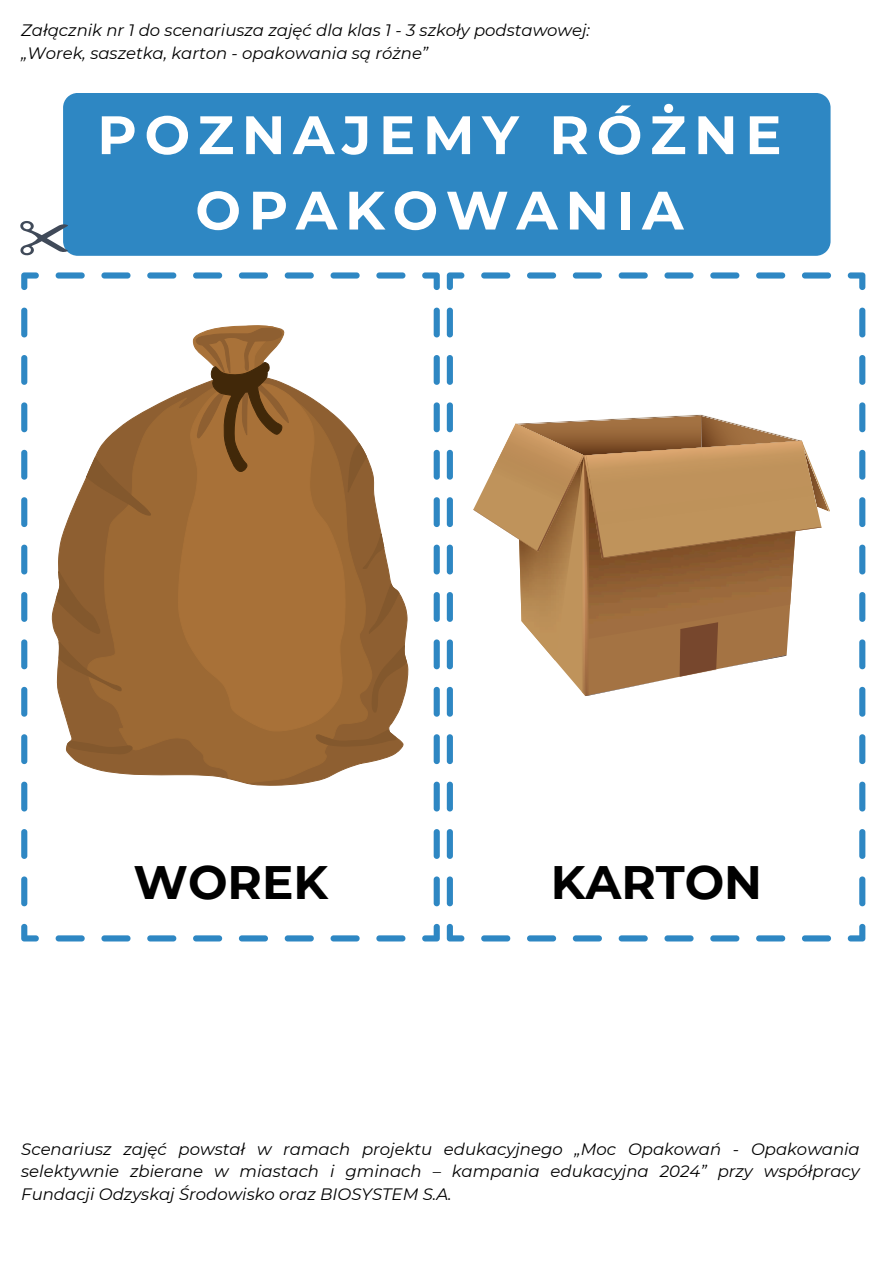
<style>
.page{position:relative;width:894px;height:1264px;background:#fff}
.page>*{position:absolute;margin:0;border:0;box-sizing:border-box;transform-origin:0 0}
.t1{font:700 54px/75.3px "Montserrat";letter-spacing:.14em;color:#fff;text-align:center}
.t2{font:700 46.8px "Montserrat";color:#000}
.t3{font:italic 16.5px/22.5px "Montserrat";color:#000;text-align:justify}
</style>
<div class="page">
<div style="left:63px;top:93px;width:767px;height:163px;background:#2e87c3"></div>
<svg style="left:20px;top:221px;width:48px;height:35px"></svg>
<svg style="left:21px;top:923px;width:18px;height:18px"></svg>
<svg style="left:21px;top:307px;width:6px;height:599px"></svg>
<svg style="left:21px;top:272px;width:18px;height:18px"></svg>
<svg style="left:56px;top:272px;width:349px;height:6px"></svg>
<svg style="left:422px;top:272px;width:17px;height:18px"></svg>
<svg style="left:433px;top:307px;width:6px;height:599px"></svg>
<svg style="left:422px;top:923px;width:17px;height:18px"></svg>
<svg style="left:56px;top:935px;width:349px;height:6px"></svg>
<svg style="left:446px;top:923px;width:18px;height:18px"></svg>
<svg style="left:446px;top:307px;width:7px;height:599px"></svg>
<svg style="left:446px;top:272px;width:18px;height:18px"></svg>
<svg style="left:481px;top:272px;width:349px;height:6px"></svg>
<svg style="left:847px;top:272px;width:18px;height:18px"></svg>
<svg style="left:859px;top:307px;width:6px;height:599px"></svg>
<svg style="left:847px;top:923px;width:18px;height:18px"></svg>
<svg style="left:481px;top:935px;width:349px;height:6px"></svg>
<svg style="left:52px;top:473px;width:356px;height:312px"></svg>
<svg style="left:85px;top:394px;width:288px;height:389px;background:#a57a4e"></svg>
<svg style="left:177px;top:385px;width:169px;height:346px;background:#a5723d"></svg>
<svg style="left:193px;top:325px;width:96px;height:348px;background:#a1703d"></svg>
<svg style="left:347px;top:443px;width:20px;height:50px"></svg>
<svg style="left:362px;top:526px;width:22px;height:43px"></svg>
<svg style="left:368px;top:584px;width:31px;height:50px;background:#8d6034"></svg>
<svg style="left:371px;top:645px;width:36px;height:67px;background:#90653a"></svg>
<svg style="left:316px;top:725px;width:81px;height:22px;background:#916438"></svg>
<svg style="left:86px;top:458px;width:65px;height:58px;background:#916334"></svg>
<svg style="left:55px;top:569px;width:47px;height:65px;background:#8e6136"></svg>
<svg style="left:58px;top:640px;width:64px;height:51px;background:#916132"></svg>
<svg style="left:67px;top:740px;width:65px;height:15px"></svg>
<svg style="left:473px;top:415px;width:356px;height:281px"></svg>
<img style="left:586px;top:441px;width:228px;height:84px">
<img style="left:584px;top:455px;width:14px;height:70px">
<p class="t3" style="left:21px;top:19px;width:570px">Załącznik nr 1 do scenariusza zajęć dla klas 1 - 3 szkoły podstawowej:</p>
<p class="t3" style="left:21px;top:41px;width:408px">„Worek, saszetka, karton - opakowania są różne”</p>
<p class="t1" style="left:97px;top:97px;width:685px">POZNAJEMY RÓŻNE<br>OPAKOWANIA</p>
<p class="t2" style="left:133px;top:853px;width:196px">WOREK</p>
<p class="t2" style="left:550px;top:853px;width:213px">KARTON</p>
<h1 class="t3" style="left:21px;top:1137px;width:839px">Scenariusz zajęć powstał w ramach projektu edukacyjnego „Moc Opakowań - Opakowania selektywnie zbierane w miastach i gminach – kampania edukacyjna 2024” przy współpracy Fundacji Odzyskaj Środowisko oraz BIOSYSTEM S.A.</h1>
</div>
